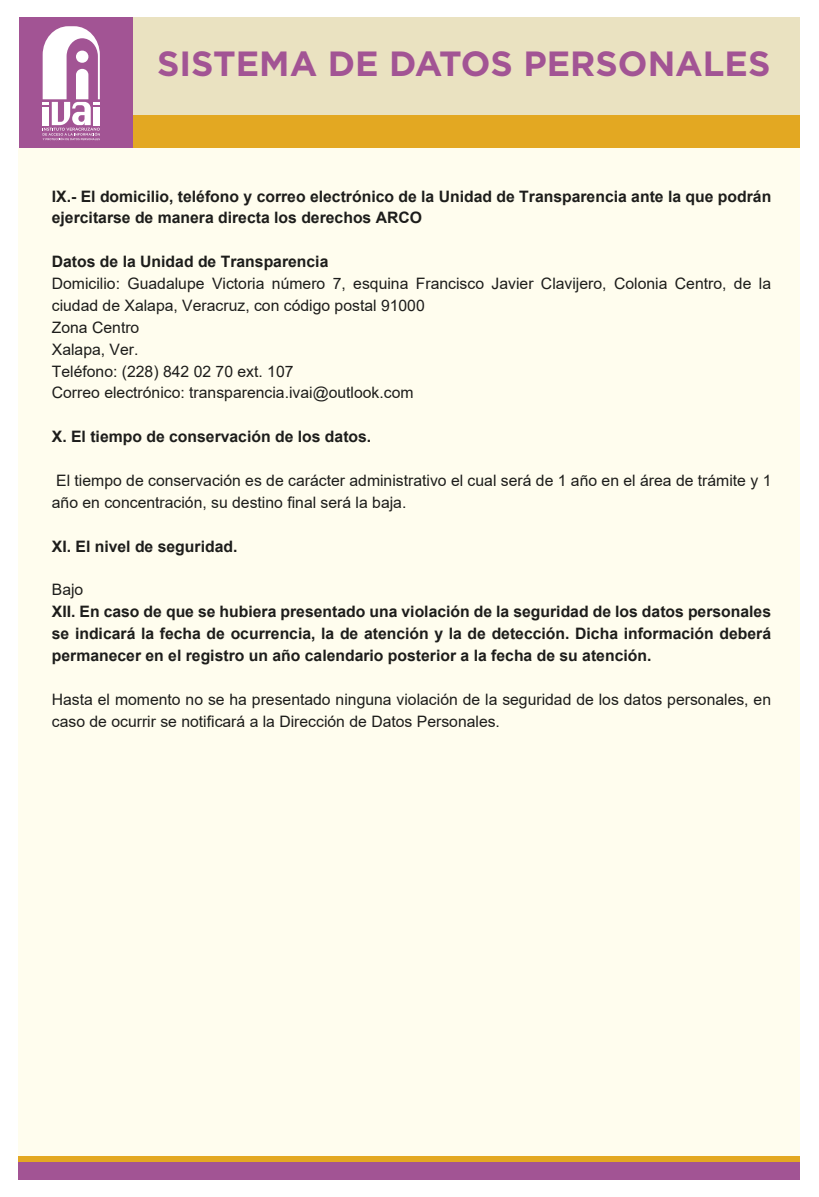
<style>
.page{position:relative;width:819px;height:1197px;background:#fff}
.page>*{position:absolute;margin:0;border:0;box-sizing:border-box;transform-origin:0 0}
.t1{font:700 35px "Gotham";color:#a25494}
.t2{font:15.75px/21.9px "Arial";color:#1d1d1b}
.t3{font:700 15.75px/21.9px "Arial";color:#1d1d1b}
</style>
<div class="page">
<div style="left:19px;top:18px;width:114px;height:130px;background:#a25494"></div>
<div style="left:133px;top:18px;width:667px;height:97px;background:#eae2c1"></div>
<div style="left:133px;top:115px;width:667px;height:33px;background:#e3a822"></div>
<div style="left:19px;top:1155px;width:781px;height:7px;background:#e3a822"></div>
<div style="left:19px;top:1162px;width:781px;height:17px;background:#a25494"></div>
<div style="left:19px;top:148px;width:781px;height:1007px;background:#fffdee"></div>
<svg style="left:43px;top:26px;width:57px;height:114px"></svg>
<h1 class="t1" style="left:157px;top:44px;width:615px">SISTEMA DE DATOS PERSONALES</h1>
<p class="t3" style="left:52px;top:185px;width:721px">IX.- El domicilio, teléfono y correo electrónico de la Unidad de Transparencia ante la que podrán ejercitarse de manera directa los derechos ARCO</p>
<p class="t3" style="left:52px;top:251px;width:278px">Datos de la Unidad de Transparencia</p>
<p class="t2" style="left:52px;top:273px;width:721px">Domicilio: Guadalupe Victoria número 7, esquina Francisco Javier Clavijero, Colonia Centro, de la ciudad de Xalapa, Veracruz, con código postal 91000<br>Zona Centro<br>Xalapa, Ver.<br>Teléfono: (228) 842 02 70 ext. 107<br>Correo electrónico: transparencia.ivai@outlook.com</p>
<p class="t3" style="left:52px;top:426px;width:321px">X. El tiempo de conservación de los datos.</p>
<p class="t2" style="left:52px;top:469px;width:721px">El tiempo de conservación es de carácter administrativo el cual será de 1 año en el área de trámite y 1 año en concentración, su destino final será la baja.</p>
<p class="t3" style="left:52px;top:535px;width:187px">XI. El nivel de seguridad.</p>
<p class="t2" style="left:52px;top:579px;width:33px">Bajo</p>
<p class="t3" style="left:52px;top:601px;width:721px;text-align:justify">XII. En caso de que se hubiera presentado una violación de la seguridad de los datos personales se indicará la fecha de ocurrencia, la de atención y la de detección. Dicha información deberá permanecer en el registro un año calendario posterior a la fecha de su atención.</p>
<p class="t2" style="left:52px;top:688px;width:721px">Hasta el momento no se ha presentado ninguna violación de la seguridad de los datos personales, en caso de ocurrir se notificará a la Dirección de Datos Personales.</p>
</div>
